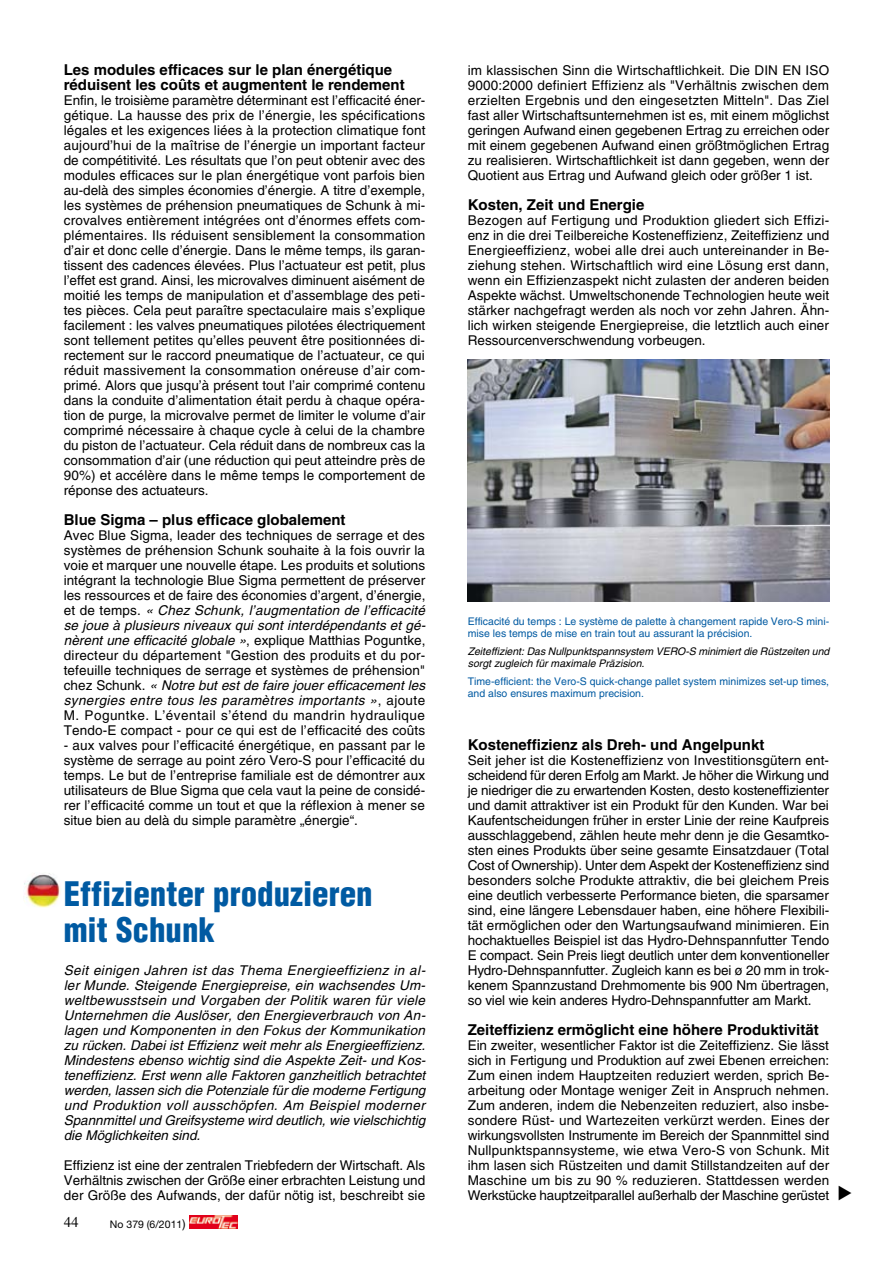
<style>
.page{position:relative;width:893px;height:1263px;background:#fff}
.page>*{position:absolute;margin:0;border:0;box-sizing:border-box;transform-origin:0 0}
.t1{font:900 condensed 33px/36px "Helvetica";color:#005aa2}
.t2{font:700 15px/15px "Helvetica";color:#000}
.t3{font:13.5px/15px "Helvetica";color:#000;text-align:justify}
.t4{font:italic 13.5px/15px "Helvetica";color:#000;text-align:justify}
.t5{font:10.5px/12px "Helvetica";color:#005aa2}
.t6{font:italic 10.5px/12px "Helvetica";color:#000}
.t7{font:10.5px "Helvetica Neue";color:#000}
.s1{font-style:italic}
.s2{font-size:12px}
</style>
<div class="page">
<svg style="left:189px;top:1215px;width:49px;height:13px"></svg>
<img style="left:190px;top:1215px;width:47px;height:13px">
<img style="left:468px;top:360px;width:361px;height:242px">
<img style="left:24px;top:873px;width:37px;height:35px">
<p class="t2" style="left:64px;top:62px;width:342px">Les modules efficaces sur le plan énergétique réduisent les coûts et augmentent le rendement</p>
<p class="t3" style="left:64px;top:93px;width:363px">Enfin, le troisième paramètre déterminant est l’efficacité éner&shy;gétique. La hausse des prix de l’énergie, les spécifications légales et les exigences liées à la protection climatique font aujourd’hui de la maîtrise de l’énergie un important facteur de compétitivité. Les résultats que l’on peut obtenir avec des modules efficaces sur le plan énergétique vont parfois bien au-delà des simples économies d’énergie. A titre d’exemple, les systèmes de préhension pneumatiques de Schunk à mi&shy;crovalves entièrement intégrées ont d’énormes effets com&shy;plémentaires. I ls réduisent sensiblement la consommation d’air et donc celle d’énergie. Dans le même temps, ils garan&shy;tissent des cadences élevées. Plus l’actuateur est petit, plus l’effet est grand. Ainsi, les microvalves diminuent aisément de moitié les temps de manipulation et d’assemblage des peti&shy;tes pièces. Cela peut paraître spectaculaire mais s’explique facilement : les valves pneumatiques pilotées électriquement sont tellement petites qu’elles peuvent être positionnées di&shy;rectement sur le raccord pneumatique de l’actuateur, ce qui réduit massivement la consommation onéreuse d’air com&shy;primé. Alors que jusqu’à présent tout l’air comprimé contenu dans la conduite d’alimentation était perdu à chaque opéra&shy;tion de purge, la microvalve permet de limiter le volume d’air comprimé nécessaire à chaque cycle à celui de la chambre du piston de l’actuateur. Cela réduit dans de nombreux cas la consommation d’air (une réduction qui peut atteindre près de 90%) et accélère dans le même temps le comportement de réponse des actuateurs.</p>
<p class="t2" style="left:64px;top:512px;width:283px">Blue Sigma – plus efficace globalement</p>
<p class="t3" style="left:64px;top:528px;width:363px">Avec Blue Sigma, leader des techniques de serrage et des systèmes de préhension Schunk souhaite à la fois ouvrir la voie et marquer une nouvelle étape. Les produits et solutions intégrant la technologie Blue Sigma permettent de préserver les ressources et de faire des économies d’argent, d’énergie, et de temps. <span class="s1">« Chez Schunk, l’augmentation de l’efficacité se joue à plusieurs niveaux qui sont interdépendants et gé&shy;nèrent une efficacité globale »</span>, explique Matthias Poguntke, directeur du département "Gestion des produits et du por&shy;tefeuille techniques de serrage et systèmes de préhension" chez Schunk. <span class="s1">« Notre but est de faire jouer efficacement les synergies entre tous les paramètres importants »</span>, ajoute M. Poguntke. L’éventail s’étend du mandrin hydraulique Tendo-E compact - pour ce qui est de l’efficacité des coûts</p>
<p class="t3" style="left:64px;top:738px;width:363px">- aux valves pour l’efficacité énergétique, en passant par le système de serrage au point zéro Vero-S pour l’efficacité du temps. Le but de l’entreprise familiale est de démontrer aux utilisateurs de Blue Sigma que cela vaut la peine de considé&shy;rer l’efficacité comme un tout et que la réflexion à mener se situe bien au delà du simple paramètre „énergie“.</p>
<h1 class="t1" style="left:64px;top:876px;width:310px">Effizienter produzieren mit Schunk</h1>
<p class="t4" style="left:64px;top:963px;width:363px">Seit einigen Jahren ist das Thema Energieeffizienz in al&shy;ler Munde. Steigende Energiepreise, ein wachsendes Um&shy;weltbewusstsein und Vorgaben der Politik waren für viele Unternehmen die Auslöser, den Energieverbrauch von An&shy;lagen und Komponenten in den Fokus der Kommunikation zu rücken. Dabei ist Effizienz weit mehr als Energieeffizienz.<br>Mindestens ebenso wichtig sind die Aspekte Zeit- und Kos&shy;teneffizienz. Erst wenn alle Faktoren ganzheitlich betrachtet werden, lassen sich die Potenziale für die moderne Fertigung und Produktion voll ausschöpfen. Am Beispiel moderner Spannmittel und Greifsysteme wird deutlich, wie vielschichtig die Möglichkeiten sind.</p>
<p class="t3" style="left:64px;top:1158px;width:363px">Effizienz ist eine der zentralen Triebfedern der Wirtschaft. Als Verhältnis zwischen der Größe einer erbrachten Leistung und der Größe des Aufwands, der dafür nötig ist, beschreibt sie</p>
<p class="t7" style="left:110px;top:1218px;width:77px">No 379 (6/2011<span class="s2">)</span></p>
<p class="t3" style="left:468px;top:63px;width:363px">im klassischen Sinn die Wirtschaftlichkeit. Die DI N EN I SO 9000:2000 definiert Effizienz als "Verhältnis zwischen dem erzielten Ergebnis und den eingesetzten Mitteln". Das Ziel fast aller Wirtschaftsunternehmen ist es, mit einem möglichst geringen Aufwand einen gegebenen Ertrag zu erreichen oder mit einem gegebenen Aufwand einen größtmöglichen Ertrag zu realisieren. Wirtschaftlichkeit ist dann gegeben, wenn der Quotient aus Ertrag und Aufwand gleich oder größer 1 ist.</p>
<p class="t2" style="left:468px;top:197px;width:178px">Kosten, Zeit und Energie</p>
<p class="t3" style="left:468px;top:213px;width:363px">Bezogen auf Fertigung und Produktion gliedert sich Effizi&shy;enz in die drei Teilbereiche Kosteneffizienz, Zeiteffizienz und Energieeffizienz, wobei alle drei auch untereinander in Be&shy;ziehung stehen. Wirtschaftlich wird eine Lösung erst dann, wenn ein Effizienzaspekt nicht zulasten der anderen beiden Aspekte wächst. Umweltschonende Technologien heute weit stärker nachgefragt werden als noch vor zehn Jahren. Ähn&shy;lich wirken steigende Energiepreise, die letztlich auch einer Ressourcenverschwendung vorbeugen.</p>
<p class="t5" style="left:468px;top:615px;width:363px">Efficacité du temps : Le système de palette à changement rapide Vero-S mini&shy;mise les temps de mise en train tout au assurant la précision.</p>
<p class="t6" style="left:468px;top:645px;width:363px">Zeiteffizient: Das Nullpunktspannsystem VERO-S minimiert die Rüstzeiten und sorgt zugleich für maximale Präzision.</p>
<p class="t5" style="left:468px;top:675px;width:363px">Time-efficient: the Vero-S quick-change pallet system minimizes set-up times, and also ensures maximum precision.</p>
<p class="t2" style="left:468px;top:737px;width:298px">Kosteneffizienz als Dreh- und Angelpunkt</p>
<p class="t3" style="left:468px;top:753px;width:363px">Seit jeher ist die Kosteneffizienz von I nvestitionsgütern ent&shy;scheidend für deren Erfolg am Markt. Je höher die Wirkung und je niedriger die zu erwartenden Kosten, desto kosteneffizienter und damit attraktiver ist ein Produkt für den Kunden. War bei Kaufentscheidungen früher in erster Linie der reine Kaufpreis ausschlaggebend, zählen heute mehr denn je die Gesamtko&shy;sten eines Produkts über seine gesamte Einsatzdauer (Total Cost of Ownership). Unter dem Aspekt der Kosteneffizienz sind besonders solche Produkte attraktiv, die bei gleichem Preis eine deutlich verbesserte Performance bieten, die sparsamer sind, eine längere Lebensdauer haben, eine höhere Flexibili&shy;tät ermöglichen oder den Wartungsaufwand minimieren. Ein hochaktuelles Beispiel ist das Hydro-Dehnspannfutter Tendo E compact. Sein Preis liegt deutlich unter dem konventioneller Hydro-Dehnspannfutter. Zugleich kann es bei ø 20 mm in troc&shy;kenem Spannzustand Drehmomente bis 900 Nm übertragen, so viel wie kein anderes Hydro-Dehnspannfutter am Markt.</p>
<p class="t2" style="left:468px;top:1022px;width:352px">Zeiteffizienz ermöglicht eine höhere Produktivität</p>
<p class="t3" style="left:468px;top:1038px;width:363px">Ein zweiter, wesentlicher Faktor ist die Zeiteffizienz. Sie lässt sich in Fertigung und Produktion auf zwei Ebenen erreichen:<br>Zum einen indem Hauptzeiten reduziert werden, sprich Be&shy;arbeitung oder Montage weniger Zeit in Anspruch nehmen.<br>Zum anderen, indem die Nebenzeiten reduziert, also insbe&shy;sondere Rüst- und Wartezeiten verkürzt werden. Eines der wirkungsvollsten I nstrumente im Bereich der Spannmittel sind Nullpunktspannsysteme, wie etwa Vero-S von Schunk. Mit ihm lasen sich Rüstzeiten und damit Stillstandzeiten auf der Maschine um bis zu 90 % reduzieren. Stattdessen werden Werkstücke hauptzeitparallel außerhalb der Maschine gerüstet</p>
</div>
